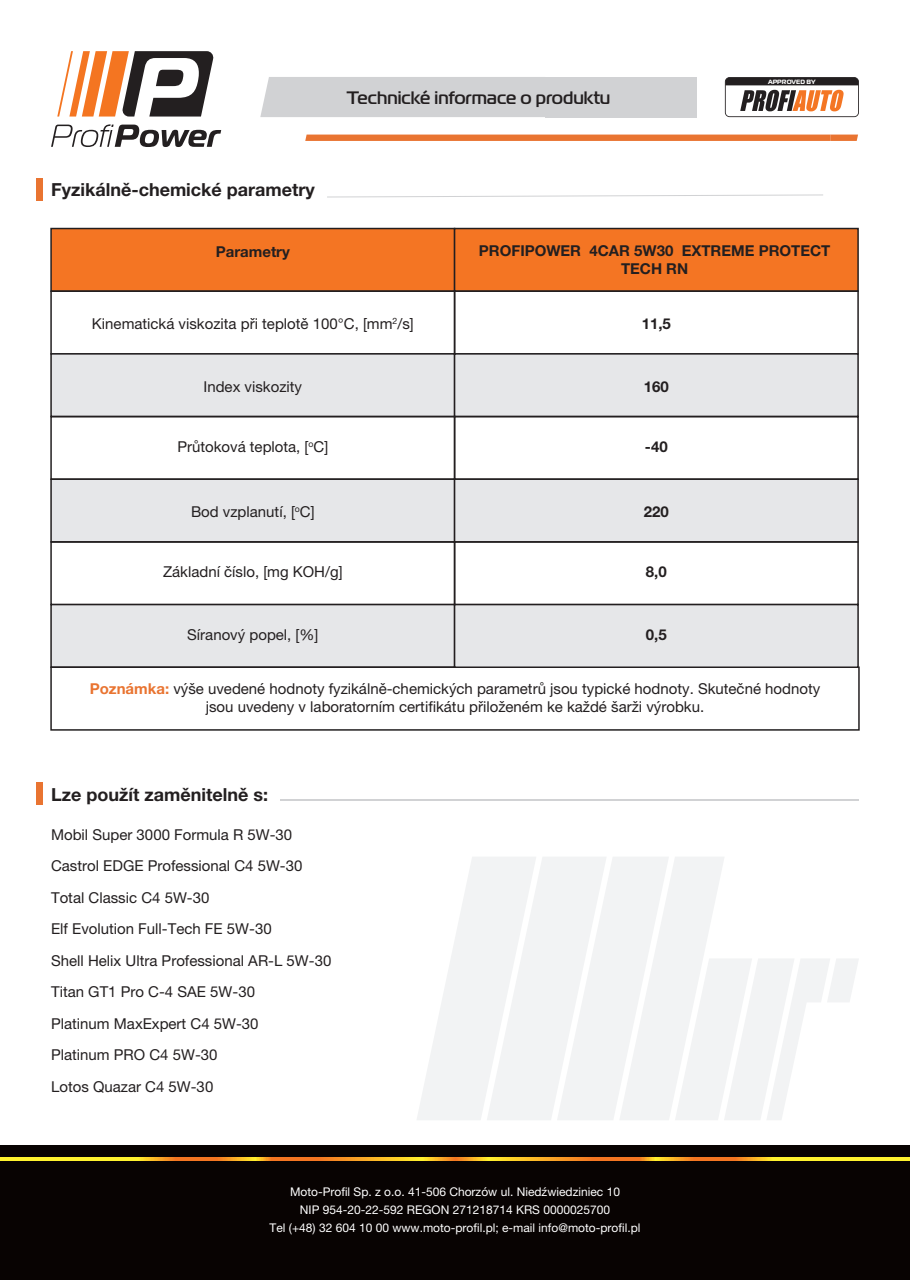
<style>
.page{position:relative;width:910px;height:1280px;background:#fff}
.page>*{position:absolute;margin:0;border:0;box-sizing:border-box;transform-origin:0 0}
.t1{font:700 18px "Helvetica Neue LT Pro";color:#231f20}
.t2{font:500 18px "Magistral";color:#231f20}
.t3{font:15px/31.5px "Helvetica Neue LT Pro";color:#231f20}
.t4{font:700 15px/18px "Helvetica Neue LT Pro";color:#231f20;text-align:center}
.t5{font:12px/18px "Helvetica Neue LT Pro";color:#fff;text-align:center}
.t6{font:700 6.15px "Magistral";color:#fff}
.s1{font-weight:700;color:#e97431}
</style>
<div class="page">
<svg style="left:57px;top:51px;width:157px;height:66px"></svg>
<svg style="left:51px;top:124px;width:170px;height:23px"></svg>
<div style="left:260px;top:77px;width:285px;height:40px;background:#d1d2d4"></div>
<div style="left:545px;top:77px;width:152px;height:40px;background:#d1d2d4"></div>
<svg style="left:305px;top:135px;width:553px;height:6px;background:#e97533"></svg>
<svg style="left:725px;top:77px;width:134px;height:40px"></svg>
<div style="left:0;top:1145px;width:910px;height:135px;background:#080302"></div>
<svg style="left:0;top:1157px;width:910px;height:3px;background:#fab927"></svg>
<svg style="left:417px;top:857px;width:442px;height:263px"></svg>
<div style="left:36px;top:782px;width:7px;height:23px;background:#e97431"></div>
<hr style="left:280px;top:800px;width:579px;height:1px;background:#d1d2d4">
<div style="left:36px;top:178px;width:7px;height:23px;background:#e97431"></div>
<svg style="left:327px;top:194px;width:496px;height:3px"></svg>
<div style="left:50px;top:228px;width:405px;height:64px;background:#f47523;border:2px solid #231f20"></div>
<div style="left:454px;top:228px;width:405px;height:64px;background:#f47523;border:2px solid #231f20"></div>
<div style="left:50px;top:290px;width:405px;height:65px;border:2px solid #231f20"></div>
<div style="left:454px;top:290px;width:405px;height:65px;border:2px solid #231f20"></div>
<div style="left:50px;top:353px;width:405px;height:64px;background:#e6e7e9;border:2px solid #231f20"></div>
<div style="left:454px;top:353px;width:405px;height:64px;background:#e6e7e9;border:2px solid #231f20"></div>
<div style="left:50px;top:416px;width:405px;height:64px;border:2px solid #231f20"></div>
<div style="left:454px;top:416px;width:405px;height:64px;border:2px solid #231f20"></div>
<div style="left:50px;top:478px;width:405px;height:65px;background:#e6e7e9;border:2px solid #231f20"></div>
<div style="left:454px;top:478px;width:405px;height:65px;background:#e6e7e9;border:2px solid #231f20"></div>
<div style="left:50px;top:541px;width:405px;height:64px;border:2px solid #231f20"></div>
<div style="left:454px;top:541px;width:405px;height:64px;border:2px solid #231f20"></div>
<div style="left:50px;top:604px;width:405px;height:64px;background:#e6e7e9;border:2px solid #231f20"></div>
<div style="left:50px;top:666px;width:810px;height:65px;border:2px solid #231f20"></div>
<div style="left:454px;top:604px;width:405px;height:64px;background:#e6e7e9;border:2px solid #231f20"></div>
<p class="t1" style="left:51px;top:179px;width:265px">Fyzikálně-chemické parametry</p>
<p class="t4" style="left:216px;top:242px;width:76px">Parametry</p>
<p class="t2" style="left:347px;top:87px;width:265px">Technické informace o produktu</p>
<p class="t6" style="left:768px;top:77px;width:49px">APPROVED BY</p>
<p class="t4" style="left:479px;top:241px;width:353px">PROFIPOWER 4CAR 5W30 EXTREME PROTECT<br>TECH RN</p>
<p class="t3" style="left:92px;top:308px;width:323px">Kinematická viskozita při teplotě 100°C, [mm<sup>2</sup>/s]</p>
<p class="t4" style="left:642px;top:315px;width:31px">11,5</p>
<p class="t3" style="left:204px;top:371px;width:100px">Index viskozity</p>
<p class="t4" style="left:644px;top:377px;width:27px">160</p>
<p class="t3" style="left:177px;top:431px;width:152px">Průtoková teplota, [<sup>o</sup>C]</p>
<p class="t4" style="left:645px;top:437px;width:24px">-40</p>
<p class="t3" style="left:191px;top:496px;width:125px">Bod vzplanutí, [<sup>o</sup>C]</p>
<p class="t4" style="left:644px;top:503px;width:27px">220</p>
<p class="t3" style="left:163px;top:556px;width:181px">Základní číslo, [mg KOH/g]</p>
<p class="t4" style="left:646px;top:563px;width:22px">8,0</p>
<p class="t3" style="left:187px;top:619px;width:133px">Síranový popel, [%]</p>
<p class="t3" style="left:90px;top:680px;width:732px;line-height:18px;text-align:center"><span class="s1">Poznámka:</span> výše uvedené hodnoty fyzikálně-chemických parametrů jsou typické hodnoty. Skutečné hodnoty jsou uvedeny v laboratorním certifikátu přiloženém ke každé šarži výrobku.</p>
<p class="t4" style="left:646px;top:625px;width:22px">0,5</p>
<p class="t1" style="left:51px;top:783px;width:218px">Lze použít zaměnitelně s:</p>
<p class="t3" style="left:51px;top:819px;width:282px">Mobil Super 3000 Formula R 5W-30<br>Castrol EDGE Professional C4 5W-30<br>Total Classic C4 5W-30<br>Elf Evolution Full-Tech FE 5W-30<br>Shell Helix Ultra Professional AR-L 5W-30<br>Titan GT1 Pro C-4 SAE 5W-30<br>Platinum MaxExpert C4 5W-30<br>Platinum PRO C4 5W-30<br>Lotos Quazar C4 5W-30</p>
<p class="t5" style="left:270px;top:1183px;width:372px">Moto-Profil Sp. z o.o. 41-506 Chorzów ul. Niedźwiedziniec 10<br>NIP 954-20-22-592 REGON 271218714 KRS 0000025700<br>Tel (+48) 32 604 10 00 www.moto-profil.pl; e-mail info@moto-profil.pl</p>
</div>
